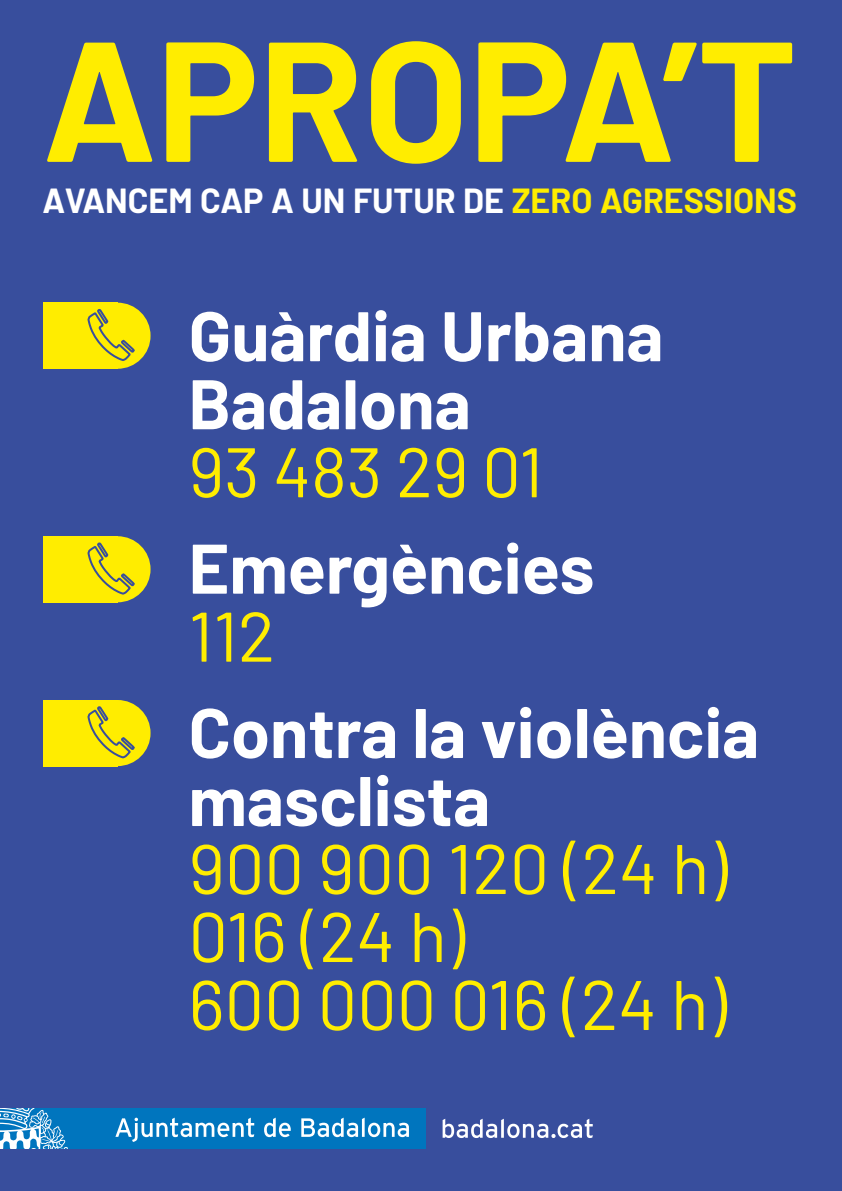
<style>
.page{position:relative;width:842px;height:1191px;background:#384e9d}
.page>*{position:absolute;margin:0;border:0;box-sizing:border-box;transform-origin:0 0}
.t1{font:700 170.3px "Barlow";color:#ffed00}
.t2{font:700 70px/68px "Barlow";color:#fff}
.t3{font:70px/68px "Barlow";color:#ffed00}
.t4{font:700 34px "Barlow";color:#fff}
.s1{color:#ffed00}
</style>
<div class="page">
<div style="left:0;top:1108px;width:425px;height:40px;background:#0075be"></div>
<svg style="left:0;top:1108px;width:68px;height:40px"></svg>
<svg style="left:115px;top:1117px;width:294px;height:25px"></svg>
<svg style="left:443px;top:1118px;width:150px;height:20px"></svg>
<div style="left:84px;top:303px;width:67px;height:66px;background:#ffed00;border-radius:50%"></div>
<div style="left:43px;top:303px;width:75px;height:66px;background:#ffed00"></div>
<svg style="left:87px;top:307px;width:50px;height:56px"></svg>
<div style="left:84px;top:536px;width:67px;height:66px;background:#ffed00;border-radius:50%"></div>
<div style="left:43px;top:536px;width:75px;height:66px;background:#ffed00"></div>
<svg style="left:87px;top:540px;width:50px;height:55px"></svg>
<div style="left:84px;top:700px;width:67px;height:66px;background:#ffed00;border-radius:50%"></div>
<div style="left:43px;top:700px;width:75px;height:66px;background:#ffed00"></div>
<svg style="left:87px;top:704px;width:50px;height:56px"></svg>
<h1 class="t1" style="left:43px;top:-26px;width:756px">APROPA’T</h1>
<p class="t4" style="left:43px;top:176px;width:756px">AVANCEM CAP A UN FUTUR DE <span class="s1">ZERO AGRESSIONS</span></p>
<p class="t2" style="left:189px;top:296px;width:476px">Guàrdia Urbana<br>Badalona</p>
<p class="t3" style="left:189px;top:432px;width:356px">93 483 29 01</p>
<p class="t2" style="left:189px;top:529px;width:407px">Emergències</p>
<p class="t3" style="left:189px;top:597px;width:88px">112</p>
<p class="t2" style="left:189px;top:693px;width:572px">Contra la violència masclista</p>
<p class="t3" style="left:189px;top:829px;width:541px">900 900 120 (24 h)<br>016 (24 h)<br>600 000 016 (24 h)</p>
</div>
